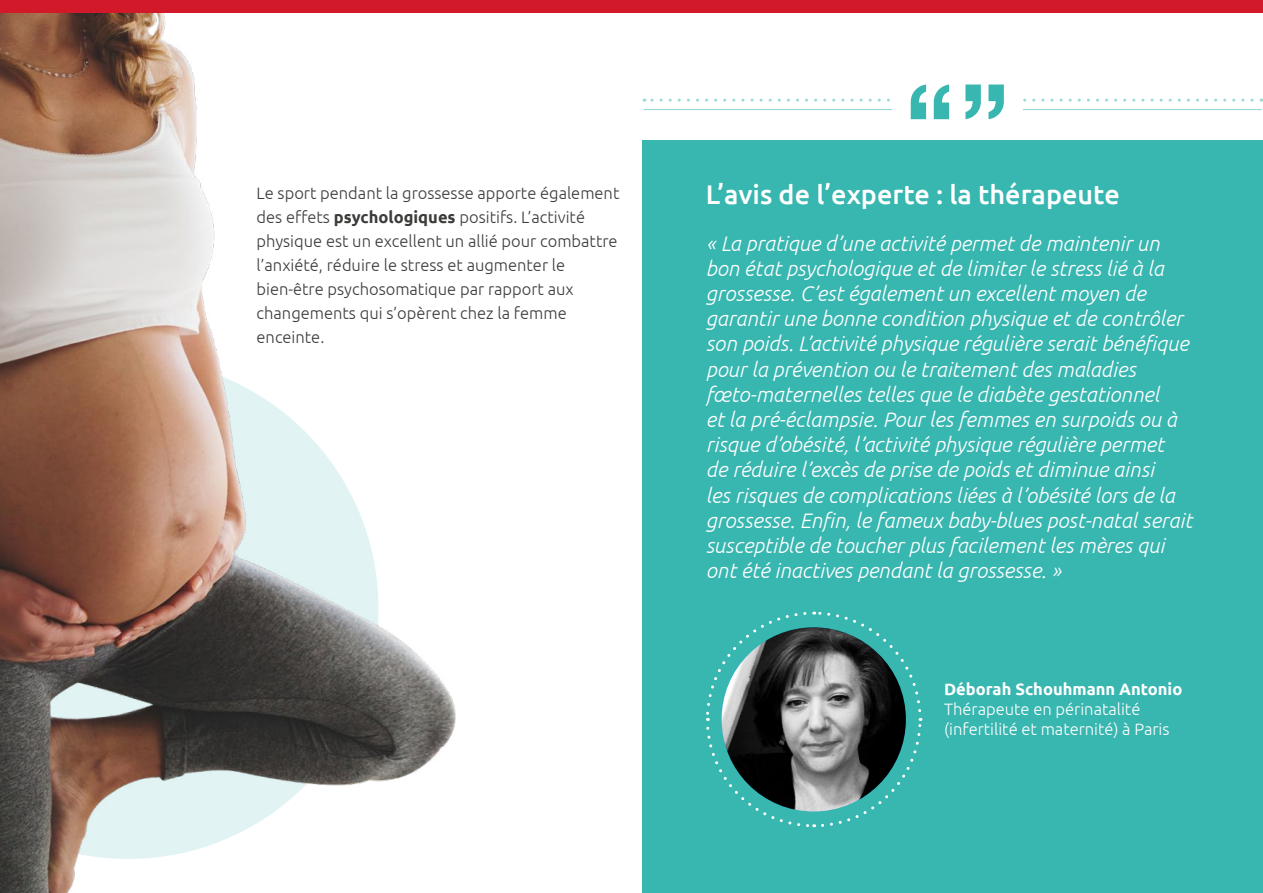
<style>
.page{position:relative;width:1263px;height:893px;background:#fff}
.page>*{position:absolute;margin:0;border:0;box-sizing:border-box;transform-origin:0 0}
.t1{font:700 108px "Helvetica Neue";color:#38b6b0}
.t2{font:500 27px "Ubuntu";color:#fff}
.t3{font:italic 300 21px/25.2px "Ubuntu";color:#fff}
.t4{font:300 16.5px/24px "Ubuntu";color:#3c3c3b}
.t5{font:300 16.5px/19.8px "Ubuntu";color:#fff}
.t6{font:700 16.5px "Ubuntu";color:#fff}
.s1{font-weight:700}
</style>
<div class="page">
<img style="left:0;top:13px;width:456px;height:880px">
<div style="left:0;top:0;width:1263px;height:13px;background:#d21929"></div>
<svg style="left:644px;top:99px;width:608px;height:3px"></svg>
<hr style="left:643px;top:109px;width:618px;height:1px;background:#38b6b0">
<div style="left:892px;top:56px;width:130px;height:106px;background:#fff"></div>
<div style="left:642px;top:141px;width:621px;height:752px;background:#38b6b0"></div>
<svg style="left:706px;top:611px;width:217px;height:217px"></svg>
<p class="t4" style="left:257px;top:181px;width:364px">Le sport pendant la grossesse apporte également des effets <span class="s1">psychologiques</span> positifs. L’activité physique est un excellent un allié pour combattre l’anxiété, réduire le stress et augmenter le bien-être psychosomatique par rapport aux changements qui s’opèrent chez la femme enceinte.</p>
<h1 class="t1" style="left:905px;top:38px;width:106px">“ ”</h1>
<p class="t2" style="left:706px;top:177px;width:415px">L’avis de l’experte : la thérapeute</p>
<p class="t3" style="left:706px;top:230px;width:488px">« La pratique d’une activité permet de maintenir un bon état psychologique et de limiter le stress lié à la grossesse. C’est également un excellent moyen de garantir une bonne condition physique et de contrôler son poids. L’activité physique régulière serait bénéfique pour la prévention ou le traitement des maladies fœto-maternelles telles que le diabète gestationnel<br>et la pré-éclampsie. Pour les femmes en surpoids ou à risque d’obésité, l’activité physique régulière permet<br>de réduire l’excès de prise de poids et diminue ainsi<br>les risques de complications liées à l’obésité lors de la grossesse. Enfin, le fameux baby-blues post-natal serait susceptible de toucher plus facilement les mères qui ont été inactives pendant la grossesse. »</p>
<p class="t6" style="left:944px;top:679px;width:240px">Déborah Schouhmann Antonio</p>
<p class="t5" style="left:944px;top:699px;width:227px">Thérapeute en périnatalité (infertilité et maternité) à Paris</p>
</div>
